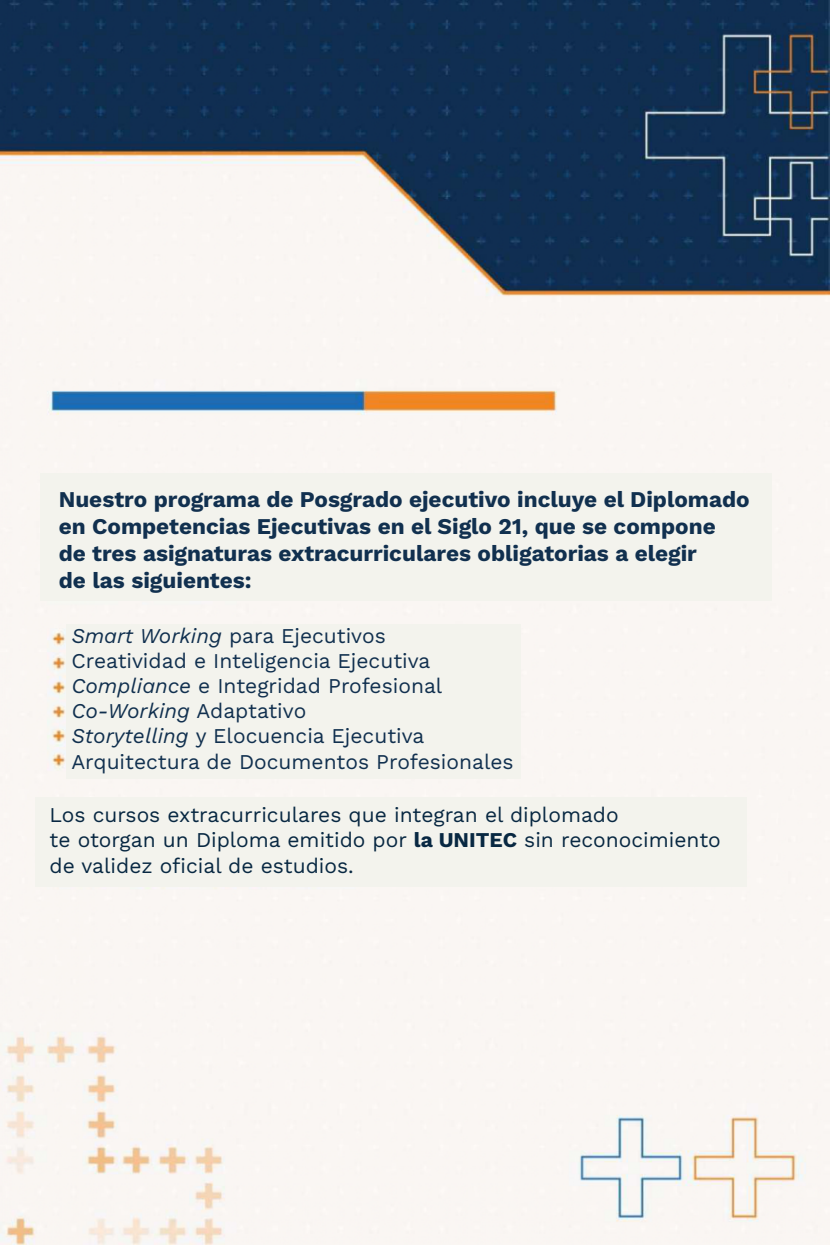
<style>
.page{position:relative;width:830px;height:1245px;background:#fff}
.page>*{position:absolute;margin:0;border:0;box-sizing:border-box;transform-origin:0 0}
.t1{font:700 22.5px/27px "Work Sans";color:#11304f}
.t2{font:21px/25.2px "Work Sans";color:#11304f}
.t3{font:21px/25.2px "Work Sans";color:#082842}
.s1{font-style:italic}
.s2{font-weight:700}
</style>
<div class="page">
<img style="left:0;top:0;width:829px;height:1244px">
<div style="left:41px;top:473px;width:730px;height:127px;background:#f3f3ed"></div>
<div style="left:67px;top:624px;width:453px;height:154px;background:#f3f3ed"></div>
<div style="left:35px;top:797px;width:711px;height:89px;background:#f3f3ed"></div>
<p class="t1" style="left:59px;top:485px;width:692px">Nuestro programa de Posgrado ejecutivo incluye el Diplomado en Competencias Ejecutivas en el Siglo 21, que se compone<br>de tres asignaturas extracurriculares obligatorias a elegir<br>de las siguientes:</p>
<p class="t2" style="left:71px;top:621px;width:443px"><span class="s1">Smart Working</span> para Ejecutivos<br>Creatividad e Inteligencia Ejecutiva <span class="s1">Compliance</span> e Integridad Profesional <span class="s1">Co-Working</span> Adaptativo<br><span class="s1">Storytelling</span> y Elocuencia Ejecutiva Arquitectura de Documentos Profesionales</p>
<p class="t3" style="left:50px;top:801px;width:672px">Los cursos extracurriculares que integran el diplomado<br>te otorgan un Diploma emitido por <span class="s2">la UNITEC</span> sin reconocimiento de validez oficial de estudios.</p>
</div>
